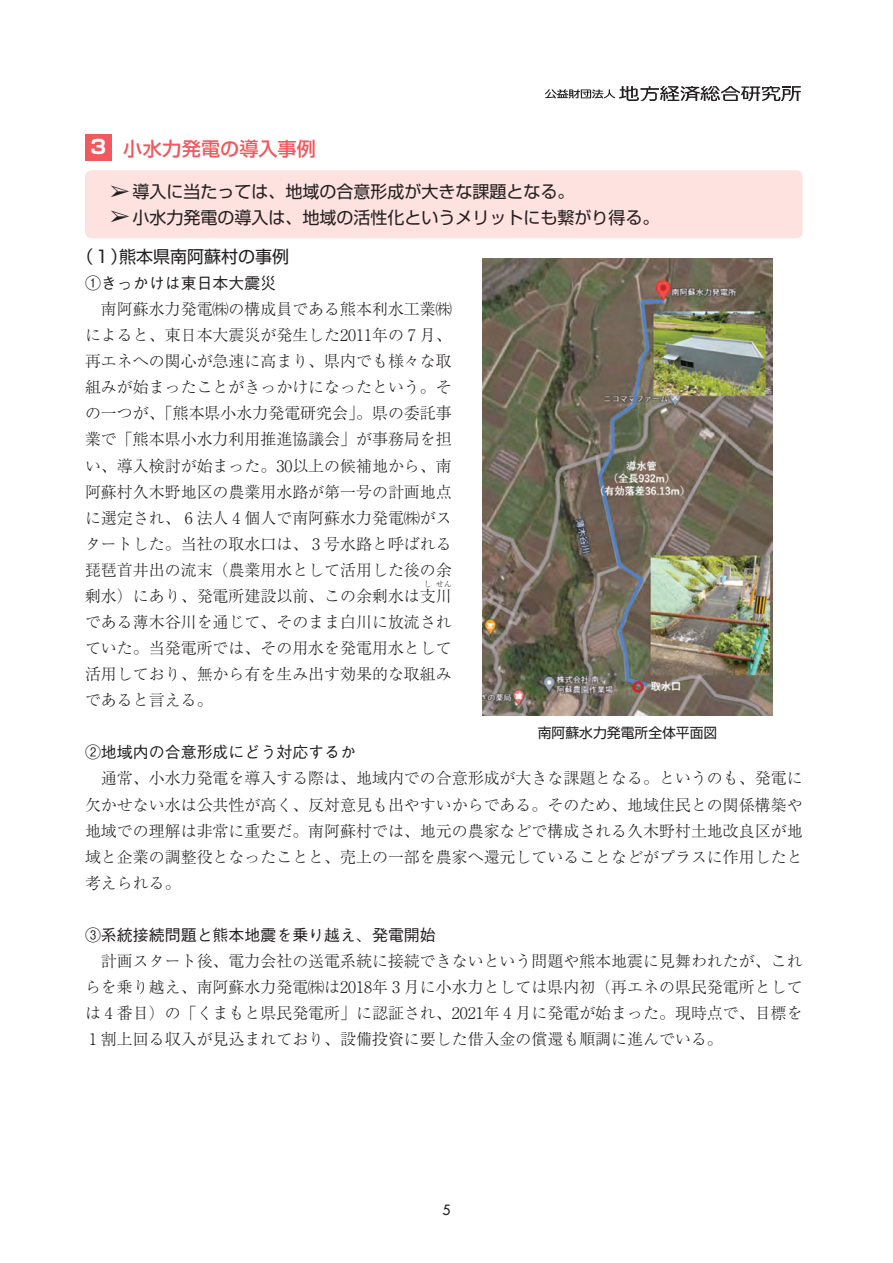
<style>
.page{position:relative;width:893px;height:1263px;background:#fff}
.page>*{position:absolute;margin:0;border:0;box-sizing:border-box;transform-origin:0 0}
.t1{font:21.3px/25px "MS Mincho";color:#231f20}
.t2{font:500 19.2px "Shin Go Pro";letter-spacing:.015em;color:#f05a5e}
.t3{font:16.95px/25.5px "Shin Go Pro";color:#231f20}
.t4{font:300 15.9px/26.1px "Ryumin Pro";color:#231f20;text-align:justify}
.t5{font:500 15.9px "Gothic BBB Pro";color:#231f20}
.t6{font:13.8px "Shin Go Pro";color:#231f20}
.t7{font:500 13.8px "Futura Std";color:#231f20}
.t8{font:300 7.95px "Ryumin Pro";color:#231f20}
.s1{font-weight:700;color:#fff}
</style>
<div class="page">
<svg style="left:545px;top:86px;width:256px;height:15px"></svg>
<div style="left:85px;top:170px;width:718px;height:68px;background:#fde2df;border-radius:6px"></div>
<img style="left:483px;top:259px;width:289px;height:457px">
<div style="left:85px;top:134px;width:26px;height:26px;background:#f05a5e"></div>
<p class="t2" style="left:90px;top:133px;width:227px"><span class="s1">3</span> 小水力発電の導入事例</p>
<p class="t3" style="left:132px;top:177px;width:529px">導入に当たっては、地域の合意形成が大きな課題となる。<br>小水力発電の導入は、地域の活性化というメリットにも繋がり得る。</p>
<h1 class="t1" style="left:109px;top:179px;width:23px">➢ ➢</h1>
<p class="t3" style="left:77px;top:242px;width:214px">（１）熊本県南阿蘇村の事例</p>
<p class="t5" style="left:85px;top:270px;width:193px">①きっかけは東日本大震災</p>
<p class="t4" style="left:85px;top:295px;width:368px">　南阿蘇水力発電㈱の構成員である熊本利水工業㈱によると、東日本大震災が発生した2011年の₇月、再エネへの関心が急速に高まり、県内でも様々な取組みが始まったことがきっかけになったという。その一つが、「熊本県小水力発電研究会」。県の委託事業で「熊本県小水力利用推進協議会」が事務局を担い、導入検討が始まった。30以上の候補地から、南阿蘇村久木野地区の農業用水路が第一号の計画地点に選定され、₆法人₄個人で南阿蘇水力発電㈱がスタートした。当社の取水口は、₃号水路と呼ばれる琵琶首井出の流末（農業用水として活用した後の余剰水）にあり、発電所建設以前、この余剰水は支川</p>
<p class="t8" style="left:424px;top:578px;width:9px">し</p>
<p class="t8" style="left:436px;top:578px;width:17px">せん</p>
<p class="t4" style="left:85px;top:608px;width:368px">である薄木谷川を通じて、そのまま白川に放流されていた。当発電所では、その用水を発電用水として活用しており、無から有を生み出す効果的な取組みであると言える。</p>
<p class="t5" style="left:85px;top:740px;width:273px">②地域内の合意形成にどう対応するか</p>
<p class="t4" style="left:85px;top:764px;width:719px">　通常、小水力発電を導入する際は、地域内での合意形成が大きな課題となる。というのも、発電に欠かせない水は公共性が高く、反対意見も出やすいからである。そのため、地域住民との関係構築や地域での理解は非常に重要だ。南阿蘇村では、地元の農家などで構成される久木野村土地改良区が地域と企業の調整役となったことと、売上の一部を農家へ還元していることなどがプラスに作用したと考えられる。</p>
<p class="t5" style="left:85px;top:922px;width:352px">③系統接続問題と熊本地震を乗り越え、発電開始</p>
<p class="t4" style="left:85px;top:947px;width:719px">　計画スタート後、電力会社の送電系統に接続できないという問題や熊本地震に見舞われたが、これらを乗り越え、南阿蘇水力発電㈱は2018年₃月に小水力としては県内初（再エネの県民発電所としては₄番目）の「くまもと県民発電所」に認証され、2021年₄月に発電が始まった。現時点で、目標を₁割上回る収入が見込まれており、設備投資に要した借入金の償還も順調に進んでいる。</p>
<p class="t6" style="left:538px;top:722px;width:181px">南阿蘇水力発電所全体平面図</p>
<p class="t7" style="left:442px;top:1201px;width:9px">5</p>
</div>
